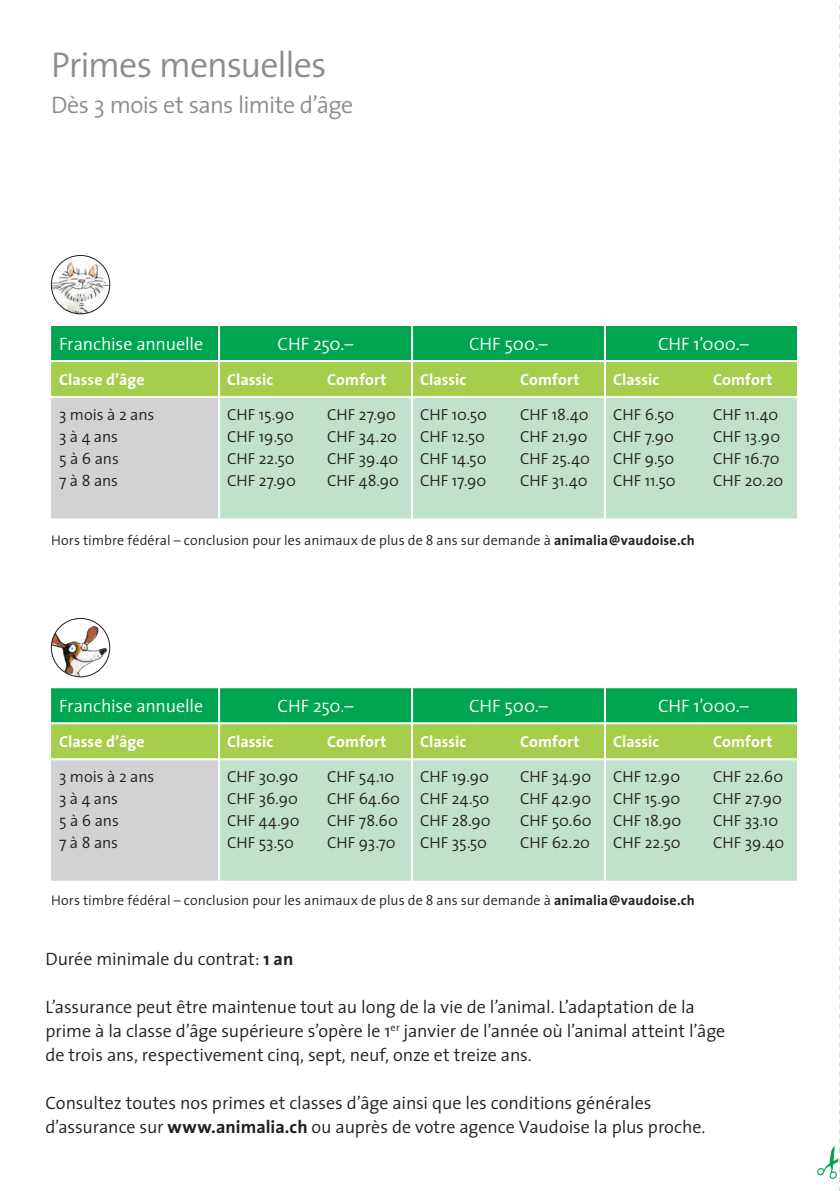
<style>
.page{position:relative;width:840px;height:1191px;background:#fff}
.page>*{position:absolute;margin:0;border:0;box-sizing:border-box;transform-origin:0 0}
.Titre_page{font:300 36px "The Sans";letter-spacing:-.03em;color:#8a8c8f}
.Titre_page-2{font:300 24px "The Sans";letter-spacing:-.03em;color:#8a8c8f}
.Corps_de_texte_FR_OK{font:300 18px/24px "The Sans";letter-spacing:-.005em;color:#231f20}
.t1{font:300 18px "The Sans";letter-spacing:-.01em;color:#fff}
.t2{font:300 16px "The Sans";color:#231f20}
.t3{font:700 16px "The Sans";letter-spacing:.005em;color:#fff}
.Corps_de_texte_FR_OK-2{font:300 14px "The Sans";letter-spacing:.005em;color:#231f20}
.s1{font-weight:700}
</style>
<div class="page">
<svg style="left:817px;top:0;width:23px;height:1191px"></svg>
<svg style="left:51px;top:326px;width:745px;height:70px;background:#52b94d"></svg>
<div style="left:51px;top:397px;width:168px;height:122px;background:#d1d2d4"></div>
<div style="left:220px;top:398px;width:576px;height:120px;background:#c0e2ca"></div>
<hr style="left:51px;top:360px;width:168px;height:2px;background:#fff">
<hr style="left:219px;top:360px;width:193px;height:2px;background:#fff">
<hr style="left:412px;top:360px;width:192px;height:2px;background:#fff">
<hr style="left:604px;top:360px;width:194px;height:2px;background:#fff">
<hr style="left:51px;top:396px;width:168px;height:2px;background:#fff">
<hr style="left:51px;top:518px;width:168px;height:2px;background:#fff">
<hr style="left:218px;top:398px;width:2px;height:120px;background:#fff">
<hr style="left:411px;top:398px;width:2px;height:120px;background:#fff">
<hr style="left:218px;top:326px;width:2px;height:34px;background:#fff">
<hr style="left:411px;top:326px;width:2px;height:34px;background:#fff">
<hr style="left:603px;top:326px;width:2px;height:34px;background:#fff">
<hr style="left:218px;top:362px;width:2px;height:34px;background:#fff">
<hr style="left:411px;top:362px;width:2px;height:34px;background:#fff">
<hr style="left:603px;top:362px;width:2px;height:34px;background:#fff">
<hr style="left:603px;top:398px;width:2px;height:120px;background:#fff">
<svg style="left:51px;top:688px;width:745px;height:70px;background:#53ba4f"></svg>
<div style="left:51px;top:759px;width:168px;height:122px;background:#d1d2d4"></div>
<div style="left:220px;top:760px;width:576px;height:120px;background:#c0e2ca"></div>
<hr style="left:51px;top:722px;width:168px;height:2px;background:#fff">
<hr style="left:219px;top:722px;width:193px;height:2px;background:#fff">
<hr style="left:412px;top:722px;width:192px;height:2px;background:#fff">
<hr style="left:604px;top:722px;width:194px;height:2px;background:#fff">
<hr style="left:51px;top:758px;width:168px;height:2px;background:#fff">
<hr style="left:51px;top:880px;width:168px;height:2px;background:#fff">
<hr style="left:218px;top:760px;width:2px;height:120px;background:#fff">
<hr style="left:411px;top:760px;width:2px;height:120px;background:#fff">
<hr style="left:218px;top:688px;width:2px;height:34px;background:#fff">
<hr style="left:411px;top:688px;width:2px;height:34px;background:#fff">
<hr style="left:603px;top:688px;width:2px;height:34px;background:#fff">
<hr style="left:218px;top:724px;width:2px;height:34px;background:#fff">
<hr style="left:411px;top:724px;width:2px;height:34px;background:#fff">
<hr style="left:603px;top:724px;width:2px;height:34px;background:#fff">
<hr style="left:603px;top:760px;width:2px;height:120px;background:#fff">
<img style="left:51px;top:255px;width:59px;height:59px;border-radius:29px">
<div style="left:51px;top:255px;width:59px;height:59px;border:1px solid #231f20;border-radius:50%"></div>
<img style="left:51px;top:618px;width:59px;height:59px;border-radius:29px">
<div style="left:51px;top:618px;width:59px;height:59px;border:1px solid #231f20;border-radius:50%"></div>
<p class="Titre_page" style="left:51px;top:35px;width:277px">Primes mensuelles</p>
<p class="Titre_page-2" style="left:51px;top:85px;width:303px">Dès 3 mois et sans limite d’âge</p>
<p class="t1" style="left:59px;top:328px;width:146px">Franchise annuelle</p>
<p class="t1" style="left:277px;top:328px;width:77px">CHF 250.–</p>
<p class="t1" style="left:469px;top:328px;width:80px">CHF 500.–</p>
<p class="t1" style="left:657px;top:328px;width:92px">CHF 1’000.–</p>
<p class="t3" style="left:59px;top:366px;width:87px">Classe d’âge</p>
<p class="t3" style="left:227px;top:366px;width:48px">Classic</p>
<p class="t3" style="left:327px;top:366px;width:61px">Comfort</p>
<p class="t3" style="left:420px;top:366px;width:48px">Classic</p>
<p class="t3" style="left:520px;top:366px;width:61px">Comfort</p>
<p class="t3" style="left:612px;top:366px;width:48px">Classic</p>
<p class="t3" style="left:712px;top:366px;width:61px">Comfort</p>
<p class="t2" style="left:59px;top:401px;width:97px">3 mois à 2 ans</p>
<p class="t2" style="left:59px;top:423px;width:60px">3 à 4 ans</p>
<p class="t2" style="left:59px;top:445px;width:61px">5 à 6 ans</p>
<p class="t2" style="left:59px;top:467px;width:61px">7 à 8 ans</p>
<p class="t2" style="left:420px;top:401px;width:68px">CHF 10.50</p>
<p class="t2" style="left:520px;top:401px;width:70px">CHF 18.40</p>
<p class="t2" style="left:420px;top:423px;width:66px">CHF 12.50</p>
<p class="t2" style="left:520px;top:423px;width:69px">CHF 21.90</p>
<p class="t2" style="left:420px;top:445px;width:68px">CHF 14.50</p>
<p class="t2" style="left:520px;top:445px;width:71px">CHF 25.40</p>
<p class="t2" style="left:420px;top:467px;width:68px">CHF 17.90</p>
<p class="t2" style="left:520px;top:467px;width:69px">CHF 31.40</p>
<p class="t2" style="left:612px;top:401px;width:63px">CHF 6.50</p>
<p class="t2" style="left:712px;top:401px;width:67px">CHF 11.40</p>
<p class="t2" style="left:612px;top:423px;width:62px">CHF 7.90</p>
<p class="t2" style="left:712px;top:423px;width:68px">CHF 13.90</p>
<p class="t2" style="left:612px;top:445px;width:63px">CHF 9.50</p>
<p class="t2" style="left:712px;top:445px;width:68px">CHF 16.70</p>
<p class="t2" style="left:612px;top:467px;width:64px">CHF 11.50</p>
<p class="t2" style="left:712px;top:467px;width:72px">CHF 20.20</p>
<p class="t2" style="left:227px;top:401px;width:69px">CHF 15.90</p>
<p class="t2" style="left:327px;top:401px;width:70px">CHF 27.90</p>
<p class="t2" style="left:227px;top:423px;width:68px">CHF 19.50</p>
<p class="t2" style="left:327px;top:423px;width:71px">CHF 34.20</p>
<p class="t2" style="left:227px;top:445px;width:69px">CHF 22.50</p>
<p class="t2" style="left:327px;top:445px;width:73px">CHF 39.40</p>
<p class="t2" style="left:227px;top:467px;width:70px">CHF 27.90</p>
<p class="t2" style="left:327px;top:467px;width:73px">CHF 48.90</p>
<p class="Corps_de_texte_FR_OK-2" style="left:51px;top:529px;width:645px">Hors timbre fédéral – conclusion pour les animaux de plus de 8 ans sur demande à <span class="s1">animalia@vaudoise.ch</span></p>
<p class="t1" style="left:59px;top:691px;width:146px">Franchise annuelle</p>
<p class="t1" style="left:277px;top:691px;width:77px">CHF 250.–</p>
<p class="t1" style="left:469px;top:691px;width:80px">CHF 500.–</p>
<p class="t1" style="left:657px;top:691px;width:92px">CHF 1’000.–</p>
<p class="t3" style="left:59px;top:728px;width:87px">Classe d’âge</p>
<p class="t3" style="left:227px;top:728px;width:48px">Classic</p>
<p class="t3" style="left:327px;top:728px;width:61px">Comfort</p>
<p class="t3" style="left:420px;top:728px;width:48px">Classic</p>
<p class="t3" style="left:520px;top:728px;width:61px">Comfort</p>
<p class="t3" style="left:612px;top:728px;width:48px">Classic</p>
<p class="t3" style="left:712px;top:728px;width:61px">Comfort</p>
<p class="t2" style="left:59px;top:763px;width:97px">3 mois à 2 ans</p>
<p class="t2" style="left:59px;top:785px;width:60px">3 à 4 ans</p>
<p class="t2" style="left:59px;top:807px;width:61px">5 à 6 ans</p>
<p class="t2" style="left:59px;top:829px;width:61px">7 à 8 ans</p>
<p class="t2" style="left:612px;top:763px;width:69px">CHF 12.90</p>
<p class="t2" style="left:712px;top:763px;width:72px">CHF 22.60</p>
<p class="t2" style="left:612px;top:785px;width:69px">CHF 15.90</p>
<p class="t2" style="left:712px;top:785px;width:70px">CHF 27.90</p>
<p class="t2" style="left:612px;top:807px;width:70px">CHF 18.90</p>
<p class="t2" style="left:712px;top:807px;width:67px">CHF 33.10</p>
<p class="t2" style="left:612px;top:829px;width:69px">CHF 22.50</p>
<p class="t2" style="left:712px;top:829px;width:73px">CHF 39.40</p>
<p class="t2" style="left:227px;top:763px;width:73px">CHF 30.90</p>
<p class="t2" style="left:327px;top:763px;width:69px">CHF 54.10</p>
<p class="t2" style="left:227px;top:785px;width:72px">CHF 36.90</p>
<p class="t2" style="left:327px;top:785px;width:74px">CHF 64.60</p>
<p class="t2" style="left:227px;top:807px;width:74px">CHF 44.90</p>
<p class="t2" style="left:327px;top:807px;width:72px">CHF 78.60</p>
<p class="t2" style="left:227px;top:829px;width:68px">CHF 53.50</p>
<p class="t2" style="left:327px;top:829px;width:70px">CHF 93.70</p>
<p class="t2" style="left:420px;top:763px;width:70px">CHF 19.90</p>
<p class="t2" style="left:520px;top:763px;width:73px">CHF 34.90</p>
<p class="t2" style="left:420px;top:785px;width:71px">CHF 24.50</p>
<p class="t2" style="left:520px;top:785px;width:73px">CHF 42.90</p>
<p class="t2" style="left:420px;top:807px;width:72px">CHF 28.90</p>
<p class="t2" style="left:520px;top:807px;width:73px">CHF 50.60</p>
<p class="t2" style="left:420px;top:829px;width:69px">CHF 35.50</p>
<p class="t2" style="left:520px;top:829px;width:71px">CHF 62.20</p>
<p class="Corps_de_texte_FR_OK-2" style="left:51px;top:889px;width:645px">Hors timbre fédéral – conclusion pour les animaux de plus de 8 ans sur demande à <span class="s1">animalia@vaudoise.ch</span></p>
<p class="Corps_de_texte_FR_OK" style="left:45px;top:946px;width:249px">Durée minimale du contrat: <span class="s1">1 an</span></p>
<p class="Corps_de_texte_FR_OK" style="left:45px;top:994px;width:681px">L’assurance peut être maintenue tout au long de la vie de l’animal. L’adaptation de la prime à la classe d’âge supérieure s’opère le 1<sup>er</sup> janvier de l’année où l’animal atteint l’âge de trois ans, respectivement cinq, sept, neuf, onze et treize ans.</p>
<p class="Corps_de_texte_FR_OK" style="left:45px;top:1090px;width:661px">Consultez toutes nos primes et classes d’âge ainsi que les conditions générales d’assurance sur <span class="s1">www.animalia.ch</span> ou auprès de votre agence Vaudoise la plus proche.</p>
</div>
